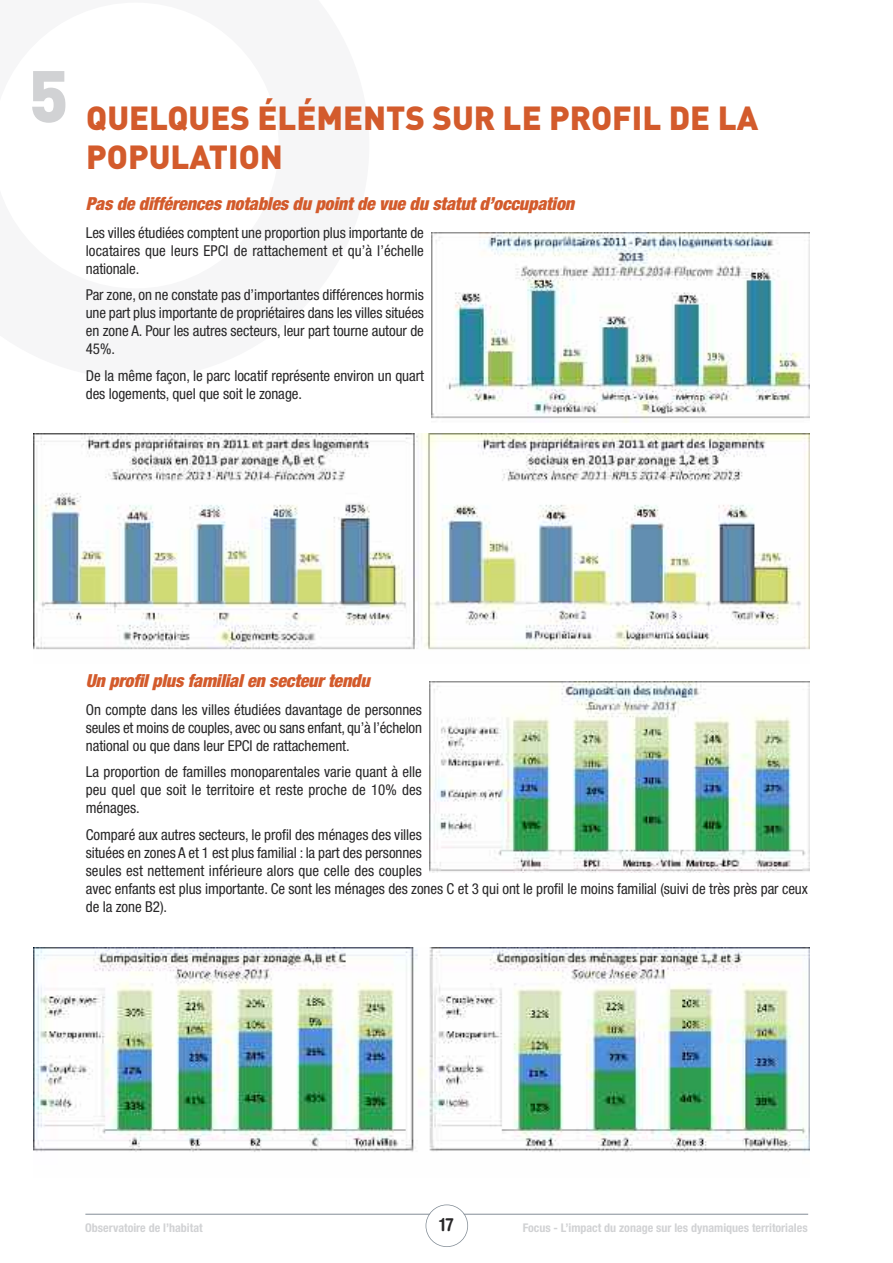
<style>
.page{position:relative;width:893px;height:1263px;background:#fff}
.page>*{position:absolute;margin:0;border:0;box-sizing:border-box;transform-origin:0 0}
.t1{font:900 72px "DIN";color:#d1d2d4}
.t2{font:900 33px/39.6px "DIN";color:#d35b2c}
.t3{font:italic 900 condensed 18px "Helvetica Neue LT Std";letter-spacing:-.01em;color:#d35b2c}
.t4{font:700 condensed 18px "Helvetica Rounded LT Std";color:#272627}
.t5{font:condensed 15px/18px "Helvetica Neue LT Std";letter-spacing:-.005em;color:#272627;text-align:justify}
.t6{font:700 condensed 12px "Helvetica Neue";color:#d1d2d4}
</style>
<div class="page">
<hr style="left:85px;top:1214px;width:723px;height:1px;background:#838d96">
<div style="left:426px;top:1205px;width:41px;height:41px;background:#fff;border-radius:50%"></div>
<div style="left:426px;top:1204px;width:42px;height:43px;border:2px solid #838d96;border-radius:50%"></div>
<svg style="left:431px;top:232px;width:379px;height:1px"></svg>
<img style="left:431px;top:233px;width:379px;height:190px">
<img style="left:429px;top:681px;width:381px;height:192px">
<img style="left:34px;top:433px;width:775px;height:217px">
<div style="left:26px;top:944px;width:789px;height:234px;background:linear-gradient(to right,#fff,#fff)"></div>
<img style="left:34px;top:948px;width:775px;height:230px">
<h1 class="t1" style="left:29px;top:55px;width:42px">5</h1>
<h2 class="t2" style="left:86px;top:98px;width:673px">QUELQUES ÉLÉMENTS SUR LE PROFIL DE LA<br>POPULATION</h2>
<p class="t3" style="left:86px;top:197px;width:490px">Pas de différences notables du point de vue du statut d’occupation</p>
<p class="t5" style="left:86px;top:225px;width:340px">Les villes étudiées comptent une proportion plus importante de locataires que leurs EPCI de rattachement et qu’à l’échelle nationale.</p>
<p class="t5" style="left:86px;top:287px;width:340px">Par zone, on ne constate pas d’importantes différences hormis une part plus importante de propriétaires dans les villes situées en zone A. Pour les autres secteurs, leur part tourne autour de 45%.</p>
<p class="t5" style="left:86px;top:368px;width:340px">De la même façon, le parc locatif représente environ un quart des logements, quel que soit le zonage.</p>
<p class="t3" style="left:86px;top:674px;width:286px">Un profil plus familial en secteur tendu</p>
<p class="t5" style="left:86px;top:702px;width:338px">On compte dans les villes étudiées davantage de personnes seules et moins de couples, avec ou sans enfant, qu’à l’échelon national ou que dans leur EPCI de rattachement.</p>
<p class="t5" style="left:86px;top:764px;width:338px">La proportion de familles monoparentales varie quant à elle peu quel que soit le territoire et reste proche de 10% des ménages.</p>
<p class="t5" style="left:86px;top:827px;width:724px;text-align:left">Comparé aux autres secteurs, le profil des ménages des villes<br>situées en zones A et 1 est plus familial : la part des personnes<br>seules est nettement inférieure alors que celle des couples<br>avec enfants est plus importante. Ce sont les ménages des zones C et 3 qui ont le profil le moins familial (suivi de très près par ceux de la zone B2).</p>
<p class="t6" style="left:85px;top:1218px;width:119px">Observatoire de l’habitat</p>
<p class="t4" style="left:439px;top:1218px;width:15px">17</p>
<p class="t6" style="left:523px;top:1218px;width:286px">Focus - L’impact du zonage sur les dynamiques territoriales</p>
</div>
